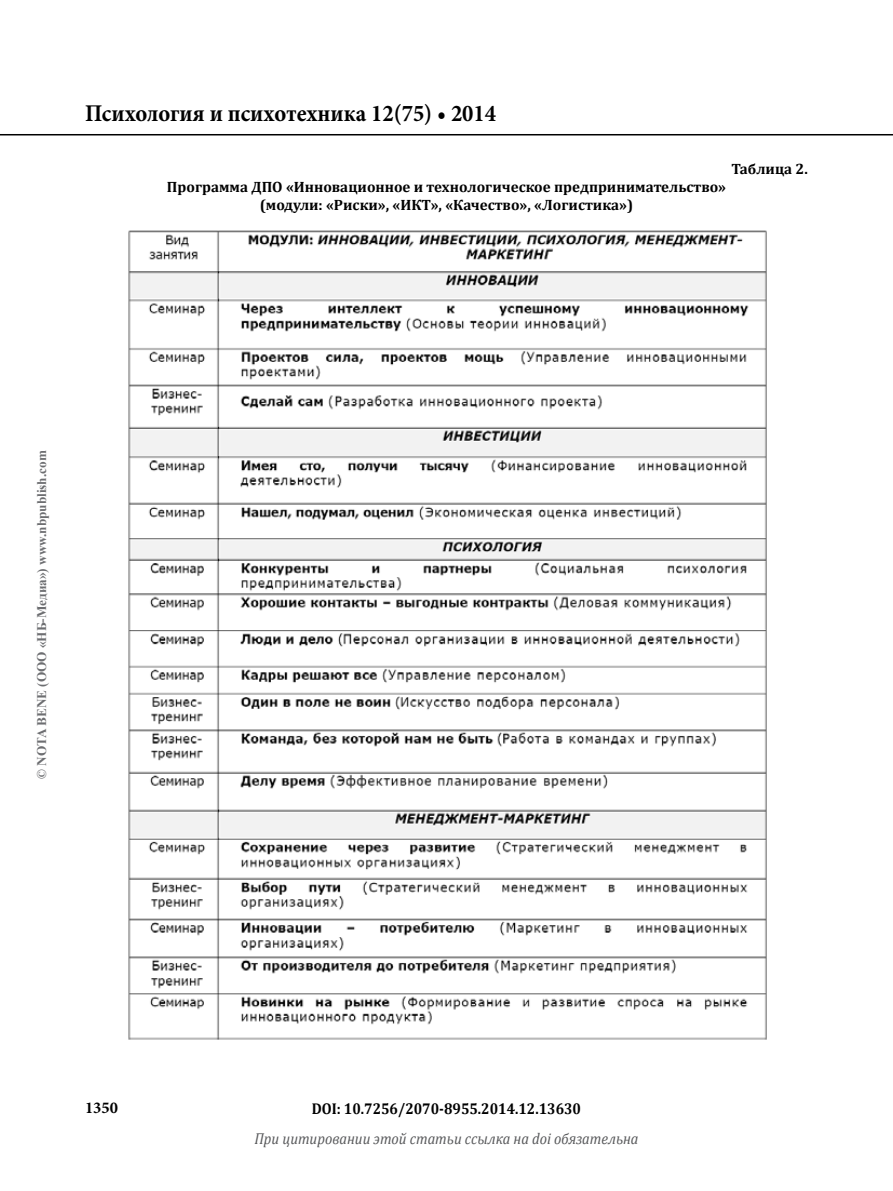
<style>
.page{position:relative;width:893px;height:1191px;background:#fff}
.page>*{position:absolute;margin:0;border:0;box-sizing:border-box;transform-origin:0 0}
.t1{font:700 24px "Minion Pro";color:#000;scale:.94 1}
.t2{font:700 16.5px "Minion Pro";color:#000}
.t3{font:italic 15.9px "Cambria";color:#58595b;scale:.91 1}
.t4{font:700 15.6px "Cambria";color:#000;scale:.91 1}
.t5{font:700 15px/18px "Cambria";color:#000;text-align:center}
.t6{font:700 13.2px "Times New Roman";color:#6d6e71}
</style>
<div class="page">
<svg style="left:81px;top:135px;width:354px;height:1px"></svg>
<div style="left:436px;top:110px;width:11px;height:11px;border:5px solid #fff;border-radius:50%"></div>
<svg style="left:443px;top:110px;width:4px;height:11px"></svg>
<hr style="left:0;top:134px;width:893px;height:1px;background:#000">
<img style="left:128px;top:230px;width:639px;height:810px">
<h1 class="t1" style="left:85px;top:96px;width:439px">Психология и психотехника 12(75) • 2014</h1>
<p class="t5" style="left:731px;top:160px;width:78px">Таблица 2.</p>
<p class="t5" style="left:167px;top:178px;width:561px">Программа ДПО «Инновационное и технологическое предпринимательство» (модули: «Риски», «ИКТ», «Качество», «Логистика»)</p>
<p class="t6" style="left:32px;top:779px;width:330px;rotate:-90deg">© NOTA BENE (ООО «НБ-Медиа») www.nbpublish.com</p>
<p class="t2" style="left:85px;top:1096px;width:34px">1350</p>
<p class="t4" style="left:312px;top:1097px;width:297px">DOI: 10.7256/2070-8955.2014.12.13630</p>
<p class="t3" style="left:254px;top:1127px;width:424px">При цитировании этой статьи ссылка на doi обязательна</p>
</div>
